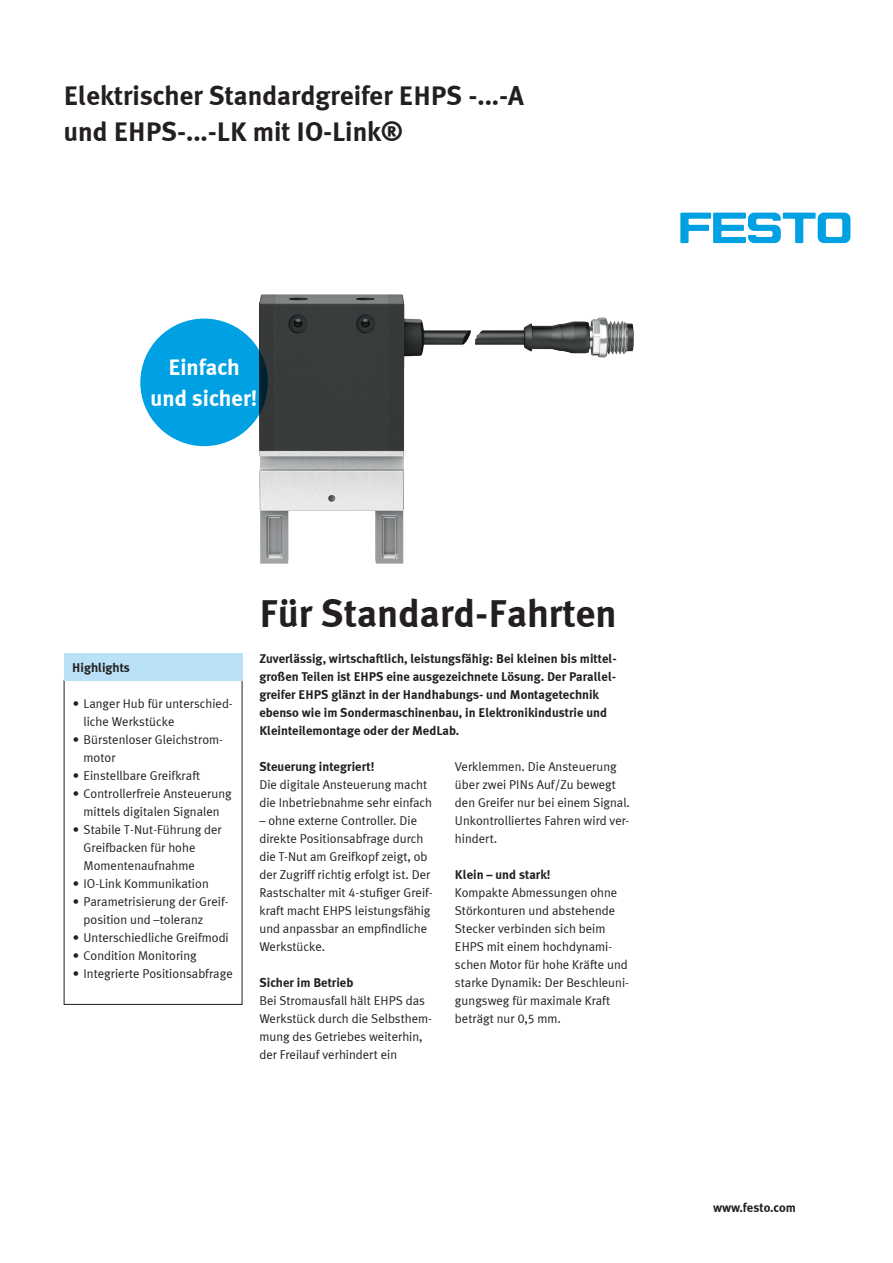
<style>
.page{position:relative;width:893px;height:1263px;background:#fff}
.page>*{position:absolute;margin:0;border:0;box-sizing:border-box;transform-origin:0 0}
.t1{font:700 39px "Meta Plus LF";color:#231f20}
.t2{font:700 27px/36px "Meta Plus LF";color:#231f20}
.t3{font:700 22.5px/31.5px "Meta Plus LF";color:#fff;text-align:center}
.t4{font:12.75px/18px "Meta Plus LF";color:#231f20}
.t5{font:700 12.75px/18px "Meta Plus LF";color:#231f20}
</style>
<div class="page">
<img style="left:259px;top:295px;width:375px;height:269px">
<svg style="left:680px;top:213px;width:170px;height:30px"></svg>
<div style="left:64px;top:654px;width:178px;height:27px;background:#b9e1f7"></div>
<div style="left:140px;top:319px;width:128px;height:127px;background:#00a1e3;border-radius:50%"></div>
<h2 class="t2" style="left:64px;top:77px;width:462px">Elektrischer Standardgreifer EHPS -...-A und EHPS-...-LK mit IO-Link®</h2>
<h3 class="t3" style="left:151px;top:351px;width:108px">Einfach und sicher!</h3>
<p class="t5" style="left:72px;top:658px;width:59px">Highlights</p>
<p class="t4" style="left:84px;top:694px;width:151px;text-indent:-11px">• Langer Hub für unterschied&shy;liche Werkstücke</p>
<p class="t4" style="left:84px;top:730px;width:141px;text-indent:-11px">• Bürstenloser Gleichstrom&shy;motor</p>
<p class="t4" style="left:73px;top:766px;width:129px">• Einstellbare Greifkraft</p>
<p class="t4" style="left:73px;top:784px;width:160px;text-align:center">• Controllerfreie Ansteuerung mittels digitalen Signalen</p>
<p class="t4" style="left:84px;top:820px;width:140px;text-indent:-11px">• Stabile T-Nut-Führung der<br>Greifbacken für hohe<br>Momentenaufnahme</p>
<p class="t4" style="left:73px;top:874px;width:137px">• IO-Link Kommunikation</p>
<p class="t4" style="left:84px;top:892px;width:147px;text-indent:-11px">• Parametrisierung der Greif&shy;position und –toleranz</p>
<p class="t4" style="left:73px;top:928px;width:157px">• Unterschiedliche Greifmodi</p>
<p class="t4" style="left:73px;top:946px;width:125px">• Condition Monitoring</p>
<p class="t4" style="left:73px;top:964px;width:161px">• Integrierte Positionsabfrage</p>
<h1 class="t1" style="left:259px;top:588px;width:359px">Für Standard-Fahrten</h1>
<p class="t5" style="left:259px;top:649px;width:359px">Zuverlässig, wirtschaftlich, leistungsfähig: Bei kleinen bis mittel&shy;großen Teilen ist EHPS eine ausgezeichnete Lösung. Der Parallel&shy;greifer EHPS glänzt in der Handhabungs- und Montagetechnik ebenso wie im Sondermaschinenbau, in Elektronikindustrie und Kleinteilemontage oder der MedLab.</p>
<p class="t5" style="left:259px;top:757px;width:117px">Steuerung integriert!</p>
<p class="t4" style="left:259px;top:775px;width:174px">Die digitale Ansteuerung macht die Inbetriebnahme sehr einfach</p>
<p class="t4" style="left:259px;top:811px;width:175px">– ohne externe Controller. Die direkte Positionsabfrage durch die T-Nut am Greifkopf zeigt, ob der Zugriff richtig erfolgt ist. Der<br>Rastschalter mit 4-stufiger Greif&shy;kraft macht EHPS leistungsfähig und anpassbar an empfindliche<br>Werkstücke.</p>
<p class="t5" style="left:259px;top:973px;width:96px">Sicher im Betrieb</p>
<p class="t4" style="left:259px;top:991px;width:174px">Bei Stromausfall hält EHPS das<br>Werkstück durch die Selbsthem&shy;mung des Getriebes weiterhin, der Freilauf verhindert ein</p>
<p class="t4" style="left:455px;top:757px;width:176px">Verklemmen. Die Ansteuerung über zwei PINs Auf/Zu bewegt den Greifer nur bei einem Signal.<br>Unkontrolliertes Fahren wird ver&shy;hindert.</p>
<p class="t5" style="left:455px;top:865px;width:97px">Klein – und stark!</p>
<p class="t4" style="left:455px;top:883px;width:176px">Kompakte Abmessungen ohne<br>Störkonturen und abstehende<br>Stecker verbinden sich beim<br>EHPS mit einem hochdynami&shy;schen Motor für hohe Kräfte und starke Dynamik: Der Beschleuni&shy;gungsweg für maximale Kraft beträgt nur 0,5 mm.</p>
<p class="t5" style="left:713px;top:1198px;width:84px">www.festo.com</p>
</div>
